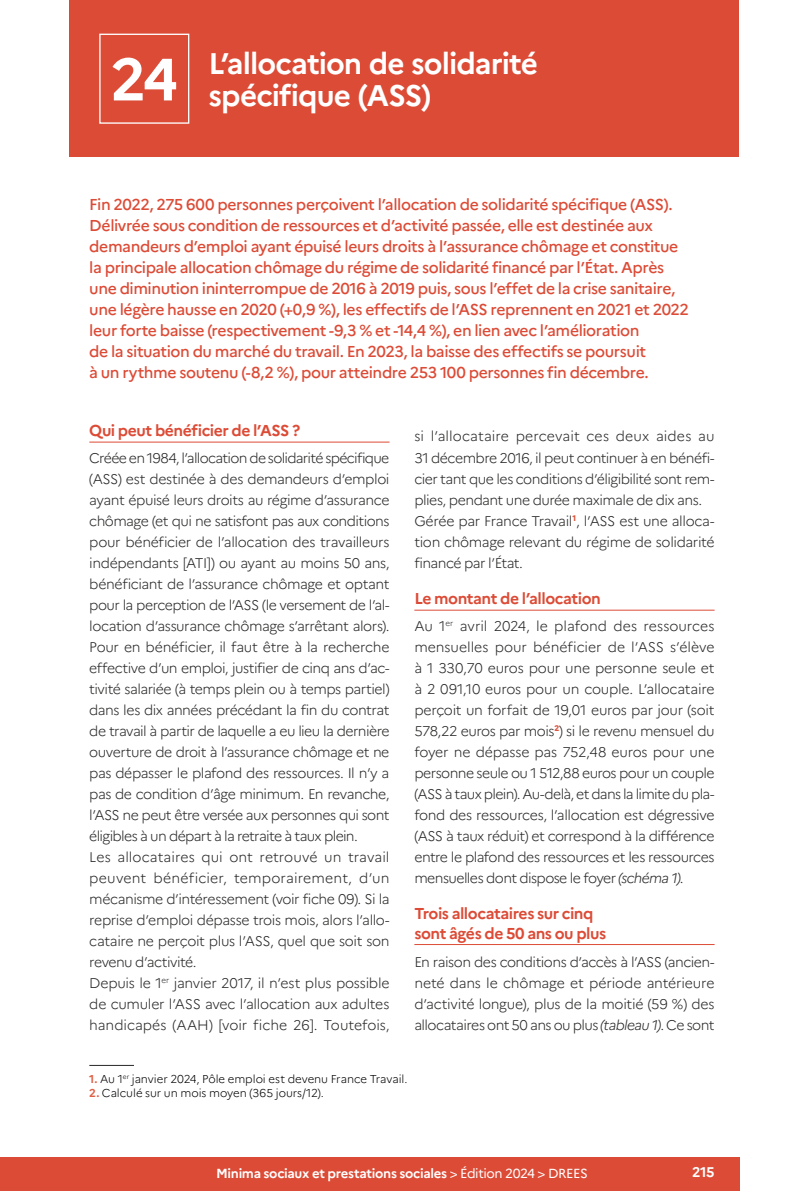
<style>
.page{position:relative;width:794px;height:1191px;background:#fff}
.page>*{position:absolute;margin:0;border:0;box-sizing:border-box;transform-origin:0 0}
.Fiche_num{font:700 59.5px "Marianne";color:#fff}
.Titre_1__Titre_fiche{font:700 29.75px "Marianne";letter-spacing:-.03em;color:#fff}
.Chapô{font:500 15.75px/21px "Marianne";letter-spacing:-.025em;color:#dc4b36}
.Titre_2__Inter{font:700 15.75px/19.2px "Marianne";letter-spacing:-.03em;color:#dc4b36}
.Texte{font:300 14px/21px "Marianne";letter-spacing:-.035em;color:#272726;text-align:justify}
.t1{font:700 14px "Marianne";color:#fff}
.t2{font:700 13.12px "Marianne";letter-spacing:-.025em;color:#fff}
.t3{font:300 11.38px "Marianne";letter-spacing:-.005em;color:#000}
.s1{font-style:italic}
.s2{font-weight:700;color:#e06046}
.s3{font-weight:400}
</style>
<div class="page">
<div style="left:0;top:1157px;width:739px;height:34px;background:#dc4b36"></div>
<div style="left:69px;top:0;width:670px;height:156px;background:#dc4b36"></div>
<hr style="left:89px;top:1065px;width:45px;height:1px;background:#272726">
<hr style="left:89px;top:442px;width:300px;height:1px;background:#dc4b36">
<hr style="left:414px;top:610px;width:300px;height:1px;background:#dc4b36">
<hr style="left:414px;top:944px;width:300px;height:1px;background:#dc4b36">
<div style="left:99px;top:34px;width:90px;height:90px;border:1px solid #fff"></div>
<p class="Fiche_num" style="left:110px;top:43px;width:69px">24</p>
<p class="Titre_1__Titre_fiche" style="left:208px;top:45px;width:331px">L’allocation de solidarité</p>
<p class="Titre_1__Titre_fiche" style="left:208px;top:77px;width:225px">spécifique (ASS)</p>
<p class="Chapô" style="left:89px;top:194px;width:601px">Fin 2022, 275 600 personnes perçoivent l’allocation de solidarité spécifique (ASS).<br>Délivrée sous condition de ressources et d’activité passée, elle est destinée aux demandeurs d’emploi ayant épuisé leurs droits à l’assurance chômage et constitue la principale allocation chômage du régime de solidarité financé par l’État. Après une diminution ininterrompue de 2016 à 2019 puis, sous l’effet de la crise sanitaire, une légère hausse en 2020 (+0,9 %), les effectifs de l’ASS reprennent en 2021 et 2022 leur forte baisse (respectivement -9,3 % et -14,4 %), en lien avec l’amélioration<br>de la situation du marché du travail. En 2023, la baisse des effectifs se poursuit<br>à un rythme soutenu (-8,2 %), pour atteindre 253 100 personnes fin décembre.</p>
<p class="Titre_2__Inter" style="left:89px;top:421px;width:212px">Qui peut bénéficier de l’ASS ?</p>
<p class="Texte" style="left:89px;top:447px;width:302px">Créée en 1984, l’allocation de solidarité spécifique (ASS) est destinée à des demandeurs d’emploi ayant épuisé leurs droits au régime d’assurance chômage (et qui ne satisfont pas aux conditions pour bénéficier de l’allocation des travailleurs indépendants [ATI]) ou ayant au moins 50 ans, bénéficiant de l’assurance chômage et optant pour la perception de l’ASS (le versement de l’al&shy;location d’assurance chômage s’arrêtant alors).<br>Pour en bénéficier, il faut être à la recherche effective d’un emploi, justifier de cinq ans d’ac&shy;tivité salariée (à temps plein ou à temps partiel) dans les dix années précédant la fin du contrat de travail à partir de laquelle a eu lieu la dernière ouverture de droit à l’assurance chômage et ne pas dépasser le plafond des ressources. Il n’y a pas de condition d’âge minimum. En revanche, l’ASS ne peut être versée aux personnes qui sont éligibles à un départ à la retraite à taux plein.</p>
<p class="Texte" style="left:89px;top:846px;width:302px">Les allocataires qui ont retrouvé un travail peuvent bénéficier, temporairement, d’un mécanisme d’intéressement (voir fiche 09). Si la reprise d’emploi dépasse trois mois, alors l’allo&shy;cataire ne perçoit plus l’ASS, quel que soit son revenu d’activité.</p>
<p class="Texte" style="left:89px;top:972px;width:302px">Depuis le 1<sup>er</sup> janvier 2017, il n’est plus possible de cumuler l’ASS avec l’allocation aux adultes handicapés (AAH) [voir fiche 26]. Toutefois,</p>
<p class="Texte" style="left:414px;top:426px;width:302px">si l’allocataire percevait ces deux aides au 31 décembre 2016, il peut continuer à en bénéfi&shy;cier tant que les conditions d’éligibilité sont rem&shy;plies, pendant une durée maximale de dix ans.</p>
<p class="Texte" style="left:414px;top:510px;width:302px">Gérée par France Travail<sup>1</sup>, l’ASS est une alloca&shy;tion chômage relevant du régime de solidarité financé par l’État.</p>
<p class="Titre_2__Inter" style="left:414px;top:589px;width:188px">Le montant de l’allocation</p>
<p class="Texte" style="left:414px;top:615px;width:302px">Au 1<sup>er</sup> avril 2024, le plafond des ressources mensuelles pour bénéficier de l’ASS s’élève à 1 330,70 euros pour une personne seule et à 2 091,10 euros pour un couple. L’allocataire perçoit un forfait de 19,01 euros par jour (soit 578,22 euros par mois<sup>2</sup>) si le revenu mensuel du foyer ne dépasse pas 752,48 euros pour une personne seule ou 1 512,88 euros pour un couple (ASS à taux plein). Au-delà, et dans la limite du pla&shy;fond des ressources, l’allocation est dégressive (ASS à taux réduit) et correspond à la différence entre le plafond des ressources et les ressources mensuelles dont dispose le foyer <span class="s1">(schéma 1)</span>.</p>
<p class="Titre_2__Inter" style="left:414px;top:904px;width:193px">Trois allocataires sur cinq sont âgés de 50 ans ou plus</p>
<p class="Texte" style="left:414px;top:951px;width:302px">En raison des conditions d’accès à l’ASS (ancien&shy;neté dans le chômage et période antérieure d’activité longue), plus de la moitié (59 %) des allocataires ont 50 ans ou plus <span class="s1">(tableau 1)</span>. Ce sont</p>
<p class="t3" style="left:89px;top:1072px;width:320px"><span class="s2">1.</span> Au 1<sup>er</sup> janvier 2024, Pôle emploi est devenu France Travail.</p>
<p class="t3" style="left:89px;top:1085px;width:236px"><span class="s2">2.</span> Calculé sur un mois moyen (365 jours/12).</p>
<p class="t2" style="left:216px;top:1165px;width:373px">Minima sociaux et prestations sociales <span class="s3">&gt; Édition 2024 &gt; DREES</span></p>
<p class="t1" style="left:692px;top:1163px;width:24px">215</p>
</div>
